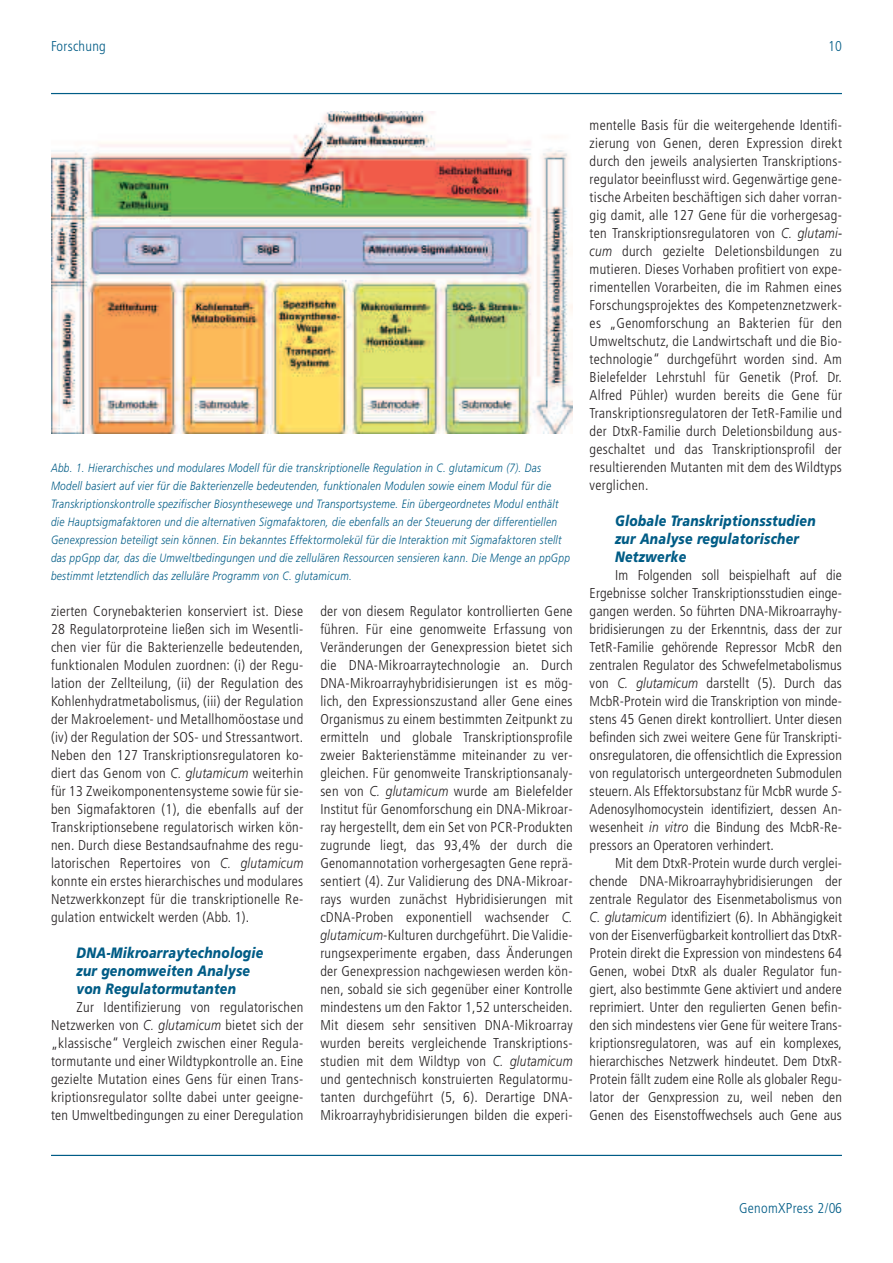
<style>
.page{position:relative;width:893px;height:1263px;background:#fff}
.page>*{position:absolute;margin:0;border:0;box-sizing:border-box;transform-origin:0 0}
.t1{font:italic 900 15px/18px "Frutiger LT";letter-spacing:.02em;color:#005c86;scale:.83 1}
.t2{font:300 condensed 14.25px/18px "Frutiger LT";letter-spacing:.02em;color:#231f20;text-align:justify}
.t3{font:300 condensed 14.25px "Frutiger LT";letter-spacing:.02em;color:#005c86}
.t4{font:italic 300 12px/18px "Frutiger LT";letter-spacing:.03em;color:#005c86;scale:.84 1}
.s1{font-style:italic;font-stretch:normal}
</style>
<div class="page">
<hr style="left:51px;top:93px;width:791px;height:1px;background:#005c86">
<hr style="left:51px;top:1155px;width:791px;height:1px;background:#005c86">
<img style="left:51px;top:112px;width:522px;height:321px">
<p class="t3" style="left:51px;top:40px;width:56px">Forschung</p>
<p class="t3" style="left:828px;top:40px;width:15px">10</p>
<p class="t4" style="left:51px;top:459px;width:619px">Abb. 1. Hierarchisches und modulares Modell für die transkriptionelle Regulation in C. glutamicum (7). Das Modell basiert auf vier für die Bakterienzelle bedeutenden, funktionalen Modulen sowie einem Modul für die Transkriptionskontrolle spezifischer Biosynthesewege und Transportsysteme. Ein übergeordnetes Modul enthält die Hauptsigmafaktoren und die alternativen Sigmafaktoren, die ebenfalls an der Steuerung der differentiellen Genexpression beteiligt sein können. Ein bekanntes Effektormolekül für die Interaktion mit Sigmafaktoren stellt das ppGpp dar, das die Umweltbedingungen und die zellulären Ressourcen sensieren kann. Die Menge an ppGpp bestimmt letztendlich das zelluläre Programm von C. glutamicum.</p>
<p class="t2" style="left:51px;top:603px;width:254px">zierten Corynebakterien konserviert ist. Diese 28 Regulatorproteine ließen sich im Wesentli&shy;chen vier für die Bakterienzelle bedeutenden, funktionalen Modulen zuordnen: (i) der Regu&shy;lation der Zellteilung, (ii) der Regulation des Kohlenhydratmetabolismus, (iii) der Regulation der Makroelement- und Metallhomöostase und (iv) der Regulation der SOS- und Stressantwort.<br>Neben den 127 Transkriptionsregulatoren ko&shy;diert das Genom von <span class="s1">C. glutamicum</span> weiterhin für 13 Zweikomponentensysteme sowie für sie&shy;ben Sigmafaktoren (1), die ebenfalls auf der Transkriptionsebene regulatorisch wirken kön&shy;nen. Durch diese Bestandsaufnahme des regu&shy;latorischen Repertoires von <span class="s1">C. glutamicum </span>konnte ein erstes hierarchisches und modulares Netzwerkkonzept für die transkriptionelle Re&shy;gulation entwickelt werden (Abb. 1).</p>
<p class="t1" style="left:77px;top:944px;width:227px">DNA-Mikroarraytechnologie zur genomweiten Analyse von Regulatormutanten</p>
<p class="t2" style="left:51px;top:999px;width:254px;text-indent:26px">Zur Identifizierung von regulatorischen Netzwerken von <span class="s1">C. glutamicum</span> bietet sich der „klassische“ Vergleich zwischen einer Regula&shy;tormutante und einer Wildtypkontrolle an. Eine gezielte Mutation eines Gens für einen Trans&shy;kriptionsregulator sollte dabei unter geeigne&shy;ten Umweltbedingungen zu einer Deregulation</p>
<p class="t2" style="left:320px;top:603px;width:254px">der von diesem Regulator kontrollierten Gene führen. Für eine genomweite Erfassung von Veränderungen der Genexpression bietet sich die DNA-Mikroarraytechnologie an. Durch DNA-Mikroarrayhybridisierungen ist es mög&shy;lich, den Expressionszustand aller Gene eines Organismus zu einem bestimmten Zeitpunkt zu ermitteln und globale Transkriptionsprofile zweier Bakterienstämme miteinander zu ver&shy;gleichen. Für genomweite Transkriptionsanaly&shy;sen von <span class="s1">C. glutamicum</span> wurde am Bielefelder Institut für Genomforschung ein DNA-Mikroar&shy;ray hergestellt, dem ein Set von PCR-Produkten zugrunde liegt, das 93,4% der durch die Genomannotation vorhergesagten Gene reprä&shy;sentiert (4). Zur Validierung des DNA-Mikroar&shy;rays wurden zunächst Hybridisierungen mit cDNA-Proben exponentiell wachsender <span class="s1">C. glutamicum</span>-Kulturen durchgeführt. Die Validie&shy;rungsexperimente ergaben, dass Änderungen der Genexpression nachgewiesen werden kön&shy;nen, sobald sie sich gegenüber einer Kontrolle mindestens um den Faktor 1,52 unterscheiden.<br>Mit diesem sehr sensitiven DNA-Mikroarray wurden bereits vergleichende Transkriptions&shy;studien mit dem Wildtyp von <span class="s1">C. glutamicum </span>und gentechnisch konstruierten Regulatormu&shy;tanten durchgeführt (5, 6). Derartige DNA-Mikroarrayhybridisierungen bilden die experi-</p>
<p class="t2" style="left:590px;top:117px;width:254px">mentelle Basis für die weitergehende Identifi&shy;zierung von Genen, deren Expression direkt durch den jeweils analysierten Transkriptions&shy;regulator beeinflusst wird. Gegenwärtige gene&shy;tische Arbeiten beschäftigen sich daher vorran&shy;gig damit, alle 127 Gene für die vorhergesag&shy;ten Transkriptionsregulatoren von <span class="s1">C. glutami&shy;cum</span> durch gezielte Deletionsbildungen zu mutieren. Dieses Vorhaben profitiert von expe&shy;rimentellen Vorarbeiten, die im Rahmen eines Forschungsprojektes des Kompetenznetzwerk&shy;es „Genomforschung an Bakterien für den Umweltschutz, die Landwirtschaft und die Bio&shy;technologie“ durchgeführt worden sind. Am Bielefelder Lehrstuhl für Genetik (Prof. Dr.<br>Alfred Pühler) wurden bereits die Gene für Transkriptionsregulatoren der TetR-Familie und der DtxR-Familie durch Deletionsbildung aus&shy;geschaltet und das Transkriptionsprofil der resultierenden Mutanten mit dem des Wildtyps verglichen.</p>
<p class="t1" style="left:615px;top:512px;width:243px">Globale Transkriptionsstudien zur Analyse regulatorischer<br>Netzwerke</p>
<p class="t2" style="left:590px;top:567px;width:254px;text-indent:26px">Im Folgenden soll beispielhaft auf die Ergebnisse solcher Transkriptionsstudien einge&shy;gangen werden. So führten DNA-Mikroarrayhy&shy;bridisierungen zu der Erkenntnis, dass der zur TetR-Familie gehörende Repressor McbR den zentralen Regulator des Schwefelmetabolismus von <span class="s1">C. glutamicum</span> darstellt (5). Durch das McbR-Protein wird die Transkription von minde&shy;stens 45 Genen direkt kontrolliert. Unter diesen befinden sich zwei weitere Gene für Transkripti&shy;onsregulatoren, die offensichtlich die Expression von regulatorisch untergeordneten Submodulen steuern.Als Effektorsubstanz für McbR wurde <span class="s1">S</span>-Adenosylhomocystein identifiziert, dessen An&shy;wesenheit <span class="s1">in vitro</span> die Bindung des McbR-Re&shy;pressors an Operatoren verhindert.</p>
<p class="t2" style="left:590px;top:855px;width:254px;text-indent:26px">Mit dem DtxR-Protein wurde durch verglei&shy;chende DNA-Mikroarrayhybridisierungen der zentrale Regulator des Eisenmetabolismus von <span class="s1">C. glutamicum</span> identifiziert (6). In Abhängigkeit von der Eisenverfügbarkeit kontrolliert das DtxR-Protein direkt die Expression von mindestens 64<br>Genen, wobei DtxR als dualer Regulator fun&shy;giert, also bestimmte Gene aktiviert und andere reprimiert. Unter den regulierten Genen befin&shy;den sich mindestens vier Gene für weitere Trans&shy;kriptionsregulatoren, was auf ein komplexes, hierarchisches Netzwerk hindeutet. Dem DtxR-Protein fällt zudem eine Rolle als globaler Regu&shy;lator der Genxpression zu, weil neben den Genen des Eisenstoffwechsels auch Gene aus</p>
<p class="t3" style="left:739px;top:1202px;width:104px">GenomXPress 2/06</p>
</div>
